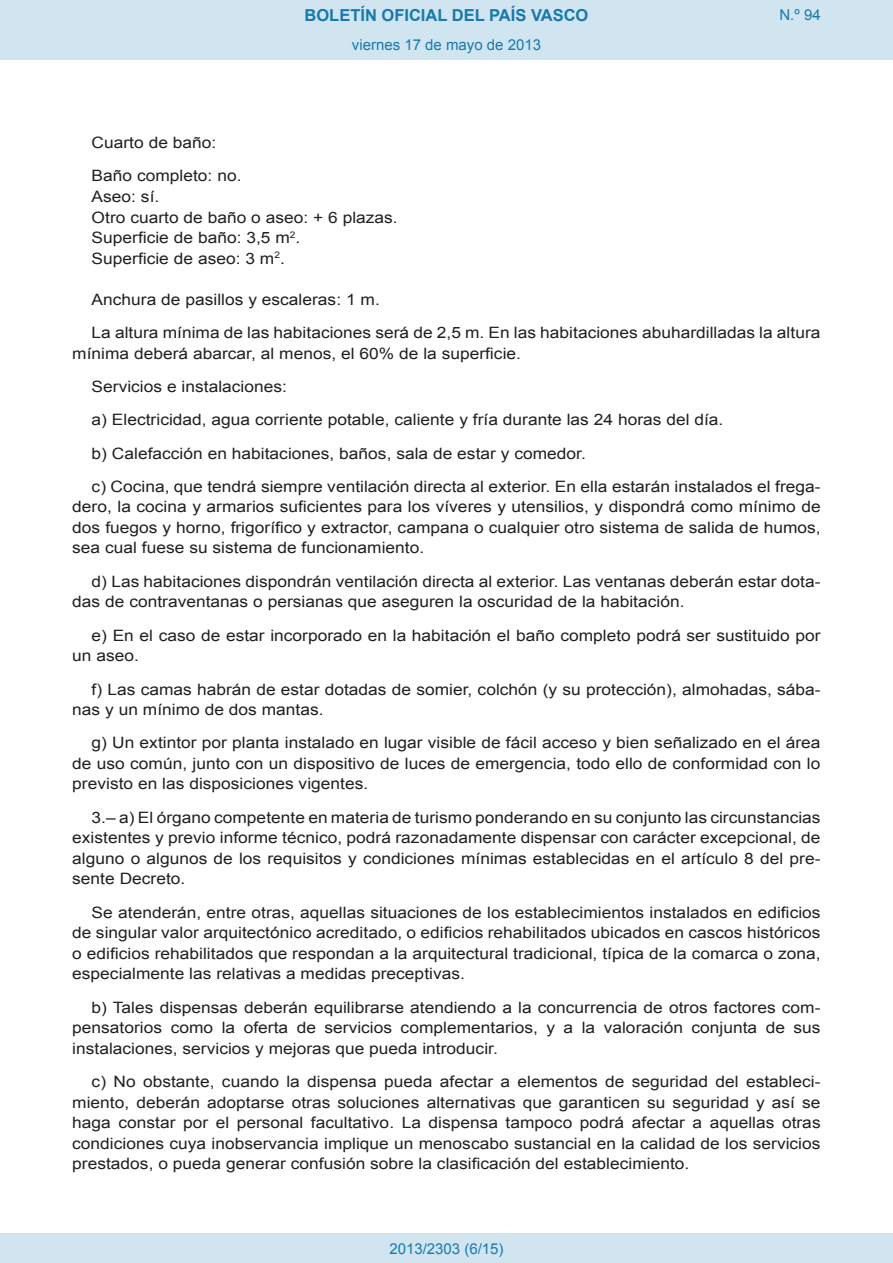
<style>
.page{position:relative;width:893px;height:1263px;background:#fff}
.page>*{position:absolute;margin:0;border:0;box-sizing:border-box;transform-origin:0 0}
.t1{font:700 16.5px "Arial";color:#1879ad}
.BOPVDetalle{font:15.6px/20.5px "Arial";color:#231f20;text-align:justify;scale:1.11 1}
.BOPVLista{font:15.6px "Arial";color:#231f20;scale:1.11 1}
.Paginacion_Centro{font:15px "Arial";color:#1879ad}
</style>
<div class="page">
<div style="left:0;top:0;width:893px;height:60px;background:#d0e5f0"></div>
<div style="left:0;top:1233px;width:893px;height:30px;background:#d0e5f0"></div>
<p class="t1" style="left:305px;top:4px;width:285px">BOLETÍN OFICIAL DEL PAÍS VASCO</p>
<p class="Paginacion_Centro" style="left:352px;top:35px;width:191px">viernes 17 de mayo de 2013</p>
<p class="Paginacion_Centro" style="left:779px;top:5px;width:43px">N.º 94</p>
<p class="BOPVDetalle" style="left:92px;top:132px;width:114px">Cuarto de baño:</p>
<p class="BOPVLista" style="left:92px;top:166px;width:137px">Baño completo: no.</p>
<p class="BOPVLista" style="left:92px;top:186px;width:62px">Aseo: sí.</p>
<p class="BOPVLista" style="left:92px;top:207px;width:277px">Otro cuarto de baño o aseo: + 6 plazas.</p>
<p class="BOPVLista" style="left:92px;top:227px;width:190px">Superficie de baño: 3,5 m<sup>2</sup>.</p>
<p class="BOPVLista" style="left:92px;top:248px;width:176px">Superficie de aseo: 3 m<sup>2</sup>.</p>
<p class="BOPVDetalle" style="left:92px;top:289px;width:261px">Anchura de pasillos y escaleras: 1 m.</p>
<p class="BOPVDetalle" style="left:72px;top:322px;width:675px;text-indent:19px">La altura mínima de las habitaciones será de 2,5 m. En las habitaciones abuhardilladas la altura mínima deberá abarcar, al menos, el 60% de la superficie.</p>
<p class="BOPVDetalle" style="left:92px;top:376px;width:177px">Servicios e instalaciones:</p>
<p class="BOPVDetalle" style="left:92px;top:410px;width:571px">a) Electricidad, agua corriente potable, caliente y fría durante las 24 horas del día.</p>
<p class="BOPVDetalle" style="left:92px;top:443px;width:447px">b) Calefacción en habitaciones, baños, sala de estar y comedor.</p>
<p class="BOPVDetalle" style="left:72px;top:476px;width:676px;text-indent:19px">c) Cocina, que tendrá siempre ventilación directa al exterior. En ella estarán instalados el frega&shy;dero, la cocina y armarios suficientes para los víveres y utensilios, y dispondrá como mínimo de dos fuegos y horno, frigorífico y extractor, campana o cualquier otro sistema de salida de humos, sea cual fuese su sistema de funcionamiento.</p>
<p class="BOPVDetalle" style="left:72px;top:571px;width:676px;text-indent:19px">d) Las habitaciones dispondrán ventilación directa al exterior. Las ventanas deberán estar dota&shy;das de contraventanas o persianas que aseguren la oscuridad de la habitación.</p>
<p class="BOPVDetalle" style="left:72px;top:625px;width:676px;text-indent:19px">e) En el caso de estar incorporado en la habitación el baño completo podrá ser sustituido por un aseo.</p>
<p class="BOPVDetalle" style="left:72px;top:679px;width:676px;text-indent:19px">f) Las camas habrán de estar dotadas de somier, colchón (y su protección), almohadas, sába&shy;nas y un mínimo de dos mantas.</p>
<p class="BOPVDetalle" style="left:72px;top:733px;width:676px;text-indent:19px">g) Un extintor por planta instalado en lugar visible de fácil acceso y bien señalizado en el área de uso común, junto con un dispositivo de luces de emergencia, todo ello de conformidad con lo previsto en las disposiciones vigentes.</p>
<p class="BOPVDetalle" style="left:72px;top:807px;width:676px;text-indent:19px">3.– a) El órgano competente en materia de turismo ponderando en su conjunto las circunstancias existentes y previo informe técnico, podrá razonadamente dispensar con carácter excepcional, de alguno o algunos de los requisitos y condiciones mínimas establecidas en el artículo 8 del pre&shy;sente Decreto.</p>
<p class="BOPVDetalle" style="left:72px;top:902px;width:676px;text-indent:19px">Se atenderán, entre otras, aquellas situaciones de los establecimientos instalados en edificios de singular valor arquitectónico acreditado, o edificios rehabilitados ubicados en cascos históricos o edificios rehabilitados que respondan a la arquitectural tradicional, típica de la comarca o zona, especialmente las relativas a medidas preceptivas.</p>
<p class="BOPVDetalle" style="left:72px;top:997px;width:676px;text-indent:19px">b) Tales dispensas deberán equilibrarse atendiendo a la concurrencia de otros factores com&shy;pensatorios como la oferta de servicios complementarios, y a la valoración conjunta de sus instalaciones, servicios y mejoras que pueda introducir.</p>
<p class="BOPVDetalle" style="left:72px;top:1071px;width:676px;text-indent:19px">c) No obstante, cuando la dispensa pueda afectar a elementos de seguridad del estableci&shy;miento, deberán adoptarse otras soluciones alternativas que garanticen su seguridad y así se haga constar por el personal facultativo. La dispensa tampoco podrá afectar a aquellas otras condiciones cuya inobservancia implique un menoscabo sustancial en la calidad de los servicios prestados, o pueda generar confusión sobre la clasificación del establecimiento.</p>
<p class="Paginacion_Centro" style="left:389px;top:1238px;width:116px">2013/2303 (6/15)</p>
</div>
